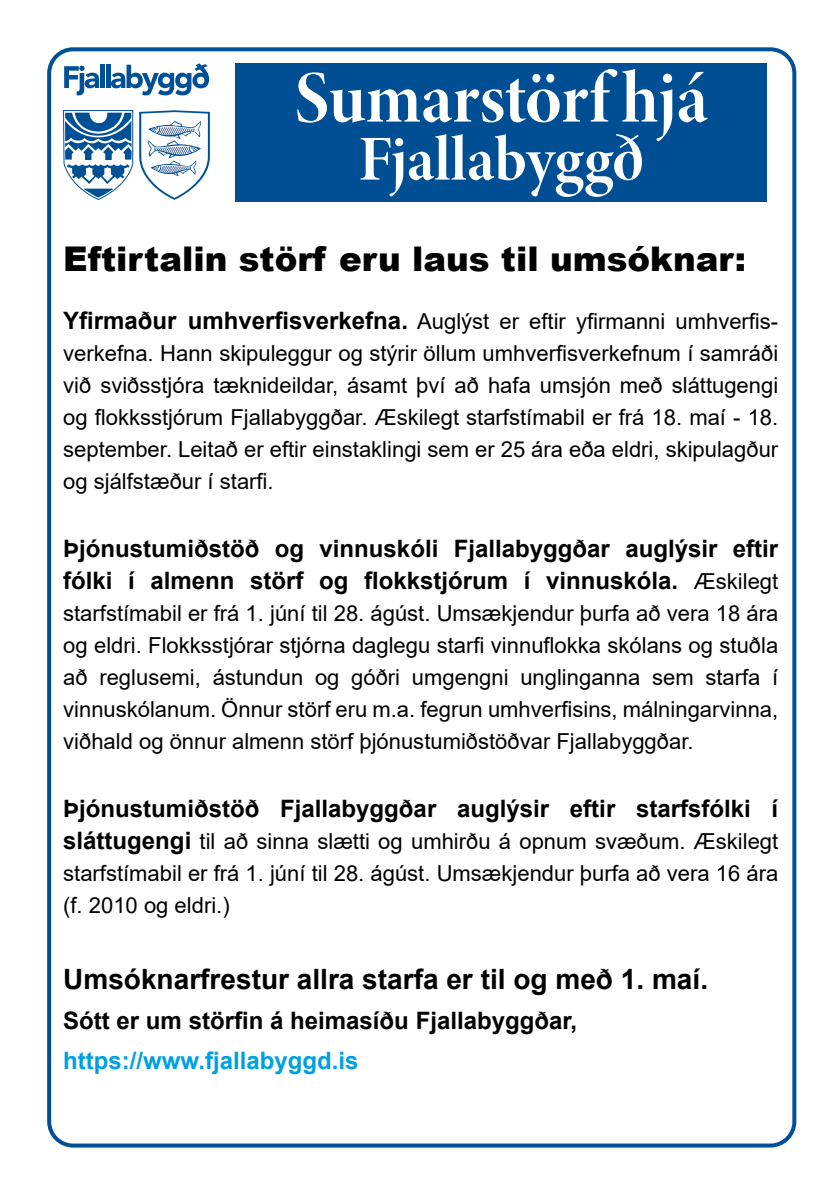
<style>
.page{position:relative;width:840px;height:1191px;background:#fff}
.page>*{position:absolute;margin:0;border:0;box-sizing:border-box;transform-origin:0 0}
.t1{font:74px "Minion Variable Concept";letter-spacing:-.01em;color:#fff}
.t2{font:64px "Minion Variable Concept";letter-spacing:-.005em;color:#fff}
.t3{font:900 34px "Arial";color:#000}
.t4{font:700 28px "Arial";color:#000}
.t5{font:700 24px/32px "Arial";color:#000}
.t6{font:700 24px "Arial";color:#009fe3}
.t7{font:22px/32px "Arial";color:#000;text-align:justify}
.s1{font-weight:700;font-size:24px}
.s2{font-weight:400;font-size:22px}
</style>
<div class="page">
<div style="left:47px;top:47px;width:748px;height:1100px;border:4px solid #005096;border-radius:24px"></div>
<svg style="left:63px;top:63px;width:147px;height:137px"></svg>
<div style="left:235px;top:63px;width:531px;height:139px;background:#004f94"></div>
<h1 class="t1" style="left:294px;top:46px;width:415px">Sumarstörf hjá</h1>
<h2 class="t2" style="left:358px;top:114px;width:287px">Fjallabyggð</h2>
<h3 class="t3" style="left:63px;top:234px;width:684px">Eftirtalin störf eru laus til umsóknar:</h3>
<p class="t7" style="left:63px;top:305px;width:716px"><span class="s1">Yfirmaður umhverfisverkefna.</span> Auglýst er eftir yfirmanni umhverfis&shy;verkefna. Hann skipuleggur og stýrir öllum umhverfisverkefnum í samráði við sviðsstjóra tæknideildar, ásamt því að hafa umsjón með sláttugengi og flokksstjórum Fjallabyggðar. Æskilegt starfstímabil er frá 18. maí - 18. september. Leitað er eftir einstaklingi sem er 25 ára eða eldri, skipulagður og sjálfstæður í starfi.</p>
<p class="t5" style="left:63px;top:532px;width:716px">Þjónustumiðstöð og vinnuskóli Fjallabyggðar auglýsir eftir fólki í almenn störf og flokkstjórum í vinnuskóla. <span class="s2">Æskilegt</span></p>
<p class="t7" style="left:63px;top:597px;width:716px">starfstímabil er frá 1. júní til 28. ágúst. Umsækjendur þurfa að vera 18 ára og eldri. Flokksstjórar stjórna daglegu starfi vinnuflokka skólans og stuðla að reglusemi, ástundun og góðri umgengni unglinganna sem starfa í vinnuskólanum. Önnur störf eru m.a. fegrun umhverfisins, málningarvinna, viðhald og önnur almenn störf þjónustumiðstöðvar Fjallabyggðar.</p>
<p class="t5" style="left:63px;top:792px;width:716px">Þjónustumiðstöð Fjallabyggðar auglýsir eftir starfsfólki í</p>
<p class="t7" style="left:63px;top:825px;width:716px"><span class="s1">sláttugengi</span> til að sinna slætti og umhirðu á opnum svæðum. Æskilegt starfstímabil er frá 1. júní til 28. ágúst. Umsækjendur þurfa að vera 16 ára (f. 2010 og eldri.)</p>
<p class="t4" style="left:63px;top:959px;width:646px">Umsóknarfrestur allra starfa er til og með 1. maí.</p>
<p class="t5" style="left:63px;top:1004px;width:515px">Sótt er um störfin á heimasíðu Fjallabyggðar,</p>
<p class="t6" style="left:63px;top:1043px;width:297px">https://www.fjallabyggd.is</p>
</div>
